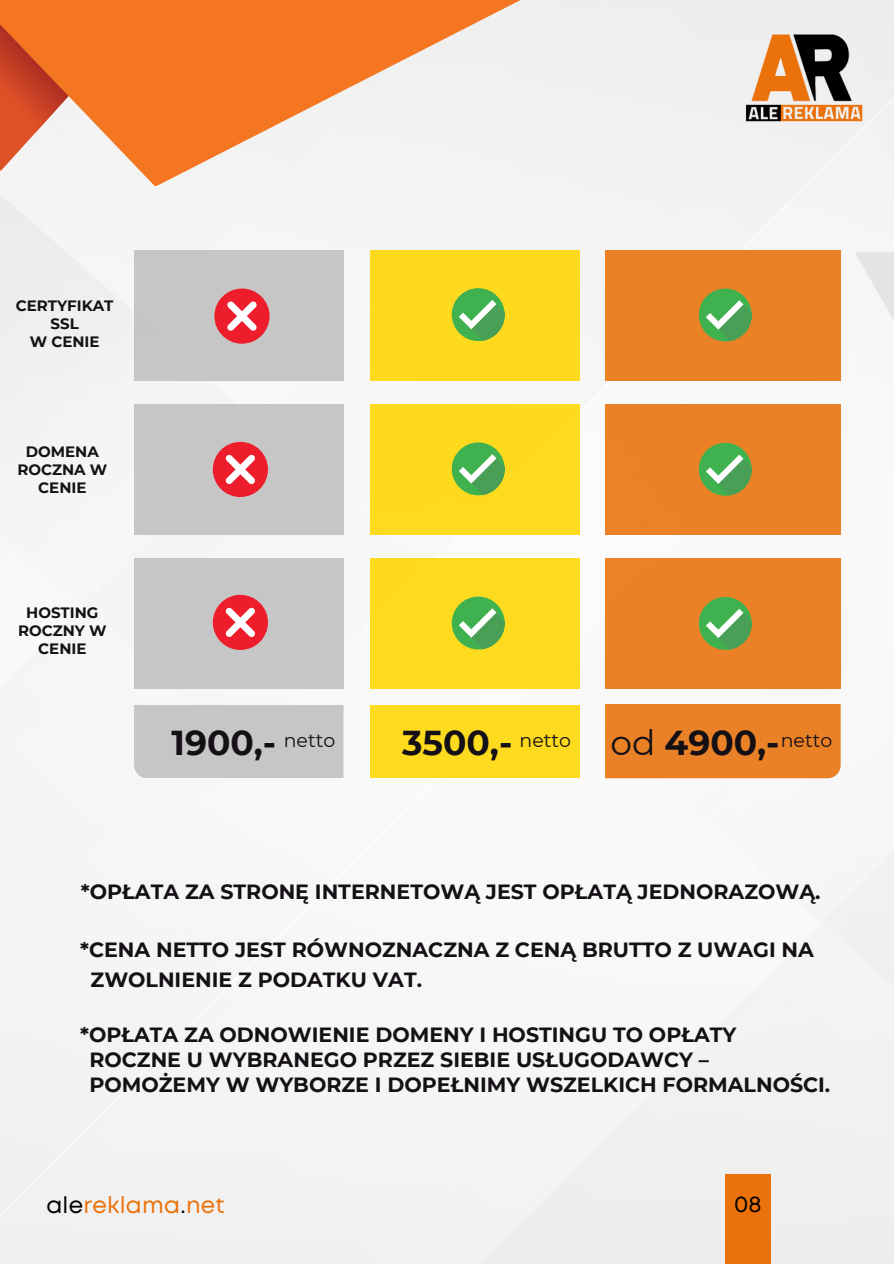
<style>
.page{position:relative;width:894px;height:1264px;background:#fff}
.page>*{position:absolute;margin:0;border:0;box-sizing:border-box;transform-origin:0 0}
.t1{font:700 34.5px "Montserrat";color:#141015}
.t2{font:22.95px "Mont";letter-spacing:.01em;color:#eb720a}
.t3{font:22.95px "Mont";color:#000}
.t4{font:700 20.55px/25.8px "Montserrat";color:#141015}
.t5{font:18.9px "Montserrat";color:#141015}
.t6{font:700 15px/18px "Montserrat";color:#141015;text-align:center}
.s1{font-weight:400}
.s2{color:#000}
</style>
<div class="page">
<div style="left:0;top:216px;width:893px;height:1047px;background:#f5f5f5"></div>
<div style="left:725px;top:1174px;width:45px;height:89px;background:#eb720a"></div>
<svg style="left:0;top:0;width:893px;height:216px;fill:#f3f0f0"></svg>
<div style="left:134px;top:250px;width:209px;height:130px;background:#c0c0c0"></div>
<div style="left:370px;top:250px;width:209px;height:130px;background:#fdda1d"></div>
<div style="left:605px;top:250px;width:235px;height:131px;background:#eb8126"></div>
<div style="left:451px;top:288px;width:53px;height:53px;background:#3fb24f;border-radius:50%"></div>
<svg style="left:458px;top:300px;width:46px;height:41px"></svg>
<div style="left:698px;top:288px;width:53px;height:53px;background:#3fb24f;border-radius:50%"></div>
<svg style="left:705px;top:300px;width:46px;height:41px"></svg>
<div style="left:134px;top:404px;width:209px;height:131px;background:#c0c0c0"></div>
<div style="left:370px;top:404px;width:209px;height:131px;background:#feda1e"></div>
<div style="left:605px;top:404px;width:235px;height:131px;background:#eb8127"></div>
<div style="left:451px;top:442px;width:53px;height:53px;background:#3fb24f;border-radius:50%"></div>
<svg style="left:458px;top:454px;width:46px;height:41px"></svg>
<div style="left:698px;top:443px;width:53px;height:52px;background:#3fb24f;border-radius:50%"></div>
<svg style="left:705px;top:454px;width:46px;height:41px"></svg>
<div style="left:134px;top:558px;width:209px;height:131px;background:#c0c0c0"></div>
<div style="left:370px;top:558px;width:209px;height:131px;background:#fedb1e"></div>
<div style="left:605px;top:558px;width:235px;height:131px;background:#eb8127"></div>
<div style="left:451px;top:596px;width:53px;height:53px;background:#3fb24f;border-radius:50%"></div>
<svg style="left:458px;top:608px;width:46px;height:41px"></svg>
<div style="left:698px;top:597px;width:53px;height:53px;background:#3fb24f;border-radius:50%"></div>
<svg style="left:705px;top:608px;width:46px;height:41px"></svg>
<div style="left:605px;top:705px;width:235px;height:73px;background:#eb8126"></div>
<div style="left:370px;top:706px;width:209px;height:72px;background:#fedb1e"></div>
<div style="left:134px;top:706px;width:209px;height:72px;background:#c6c6c6"></div>
<div style="left:213px;top:442px;width:55px;height:55px;background:#ed1d2b;border-radius:50%"></div>
<svg style="left:225px;top:454px;width:30px;height:30px"></svg>
<div style="left:213px;top:595px;width:55px;height:55px;background:#ed1d2b;border-radius:50%"></div>
<svg style="left:225px;top:607px;width:30px;height:30px"></svg>
<div style="left:214px;top:288px;width:55px;height:56px;background:#ed1d2b;border-radius:50%"></div>
<svg style="left:227px;top:301px;width:30px;height:30px"></svg>
<p class="t6" style="left:16px;top:296px;width:99px">CERTYFIKAT</p>
<p class="t6" style="left:50px;top:314px;width:30px">SSL</p>
<p class="t6" style="left:30px;top:332px;width:71px">W CENIE</p>
<p class="t6" style="left:17px;top:442px;width:92px">DOMENA<br>ROCZNA W<br>CENIE</p>
<p class="t6" style="left:26px;top:604px;width:74px">HOSTING</p>
<p class="t6" style="left:18px;top:622px;width:90px">ROCZNY W<br>CENIE</p>
<p class="t1" style="left:171px;top:721px;width:106px">1900,-</p>
<p class="t1" style="left:402px;top:721px;width:112px">3500,-</p>
<p class="t1" style="left:610px;top:721px;width:170px"><span class="s1">od</span> 4900,-</p>
<p class="t5" style="left:284px;top:729px;width:53px">netto</p>
<p class="t5" style="left:519px;top:729px;width:53px">netto</p>
<p class="t5" style="left:780px;top:729px;width:53px">netto</p>
<p class="t4" style="left:81px;top:879px;width:741px">*OPŁATA ZA STRONĘ INTERNETOWĄ JEST OPŁATĄ JEDNORAZOWĄ.</p>
<p class="t4" style="left:80px;top:936px;width:735px">*CENA NETTO JEST RÓWNOZNACZNA Z CENĄ BRUTTO Z UWAGI NA</p>
<p class="t4" style="left:90px;top:966px;width:333px">ZWOLNIENIE Z PODATKU VAT.</p>
<p class="t4" style="left:80px;top:1021px;width:657px">*OPŁATA ZA ODNOWIENIE DOMENY I HOSTINGU TO OPŁATY</p>
<p class="t4" style="left:89px;top:1046px;width:742px">ROCZNE U WYBRANEGO PRZEZ SIEBIE USŁUGODAWCY –<br>POMOŻEMY W WYBORZE I DOPEŁNIMY WSZELKICH FORMALNOŚCI.</p>
<p class="t2" style="left:46px;top:1196px;width:180px"><span class="s2">ale</span>reklama<span class="s2">.</span>net</p>
<p class="t3" style="left:734px;top:1195px;width:29px">08</p>
</div>
